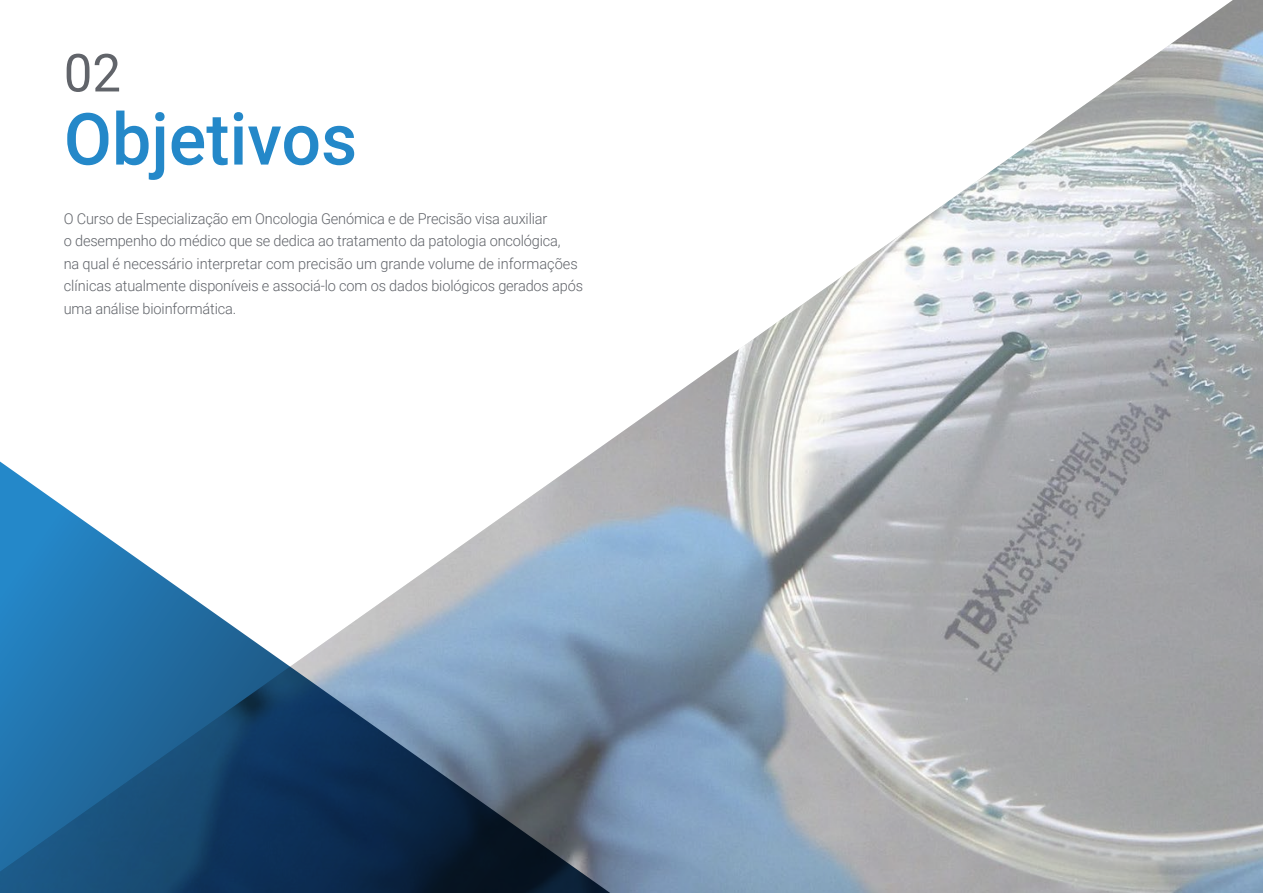
<style>
.page{position:relative;width:1263px;height:893px;background:#fff}
.page>*{position:absolute;margin:0;border:0;box-sizing:border-box;transform-origin:0 0}
.t1{font:500 72px "Roboto";color:#2488c9}
.t2{font:52.5px "Roboto";color:#61646a}
.t3{font:300 15px/22.5px "Roboto";letter-spacing:-.01em;color:#61646a}
</style>
<div class="page">
<img style="left:602px;top:0;width:661px;height:893px">
<svg style="left:0;top:446px;width:640px;height:447px"></svg>
<h2 class="t2" style="left:64px;top:36px;width:59px">02</h2>
<h1 class="t1" style="left:64px;top:89px;width:295px">Objetivos</h1>
<p class="t3" style="left:64px;top:207px;width:521px">O Curso de Especialização em Oncologia Genómica e de Precisão visa auxiliar<br>o desempenho do médico que se dedica ao tratamento da patologia oncológica,<br>na qual é necessário interpretar com precisão um grande volume de informações clínicas atualmente disponíveis e associá-lo com os dados biológicos gerados após uma análise bioinformática.</p>
</div>
